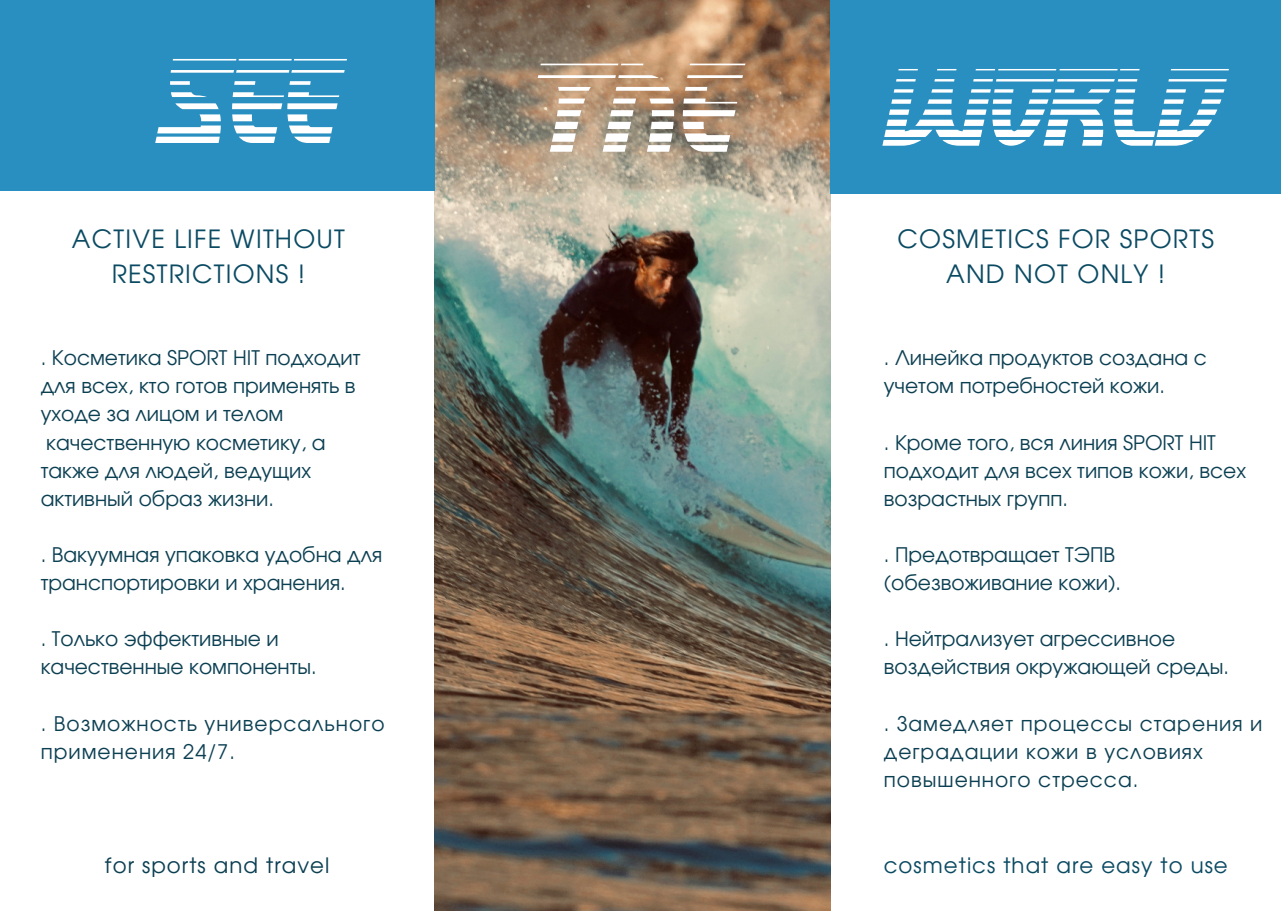
<style>
.page{position:relative;width:1281px;height:911px;background:#fff}
.page>*{position:absolute;margin:0;border:0;box-sizing:border-box;transform-origin:0 0}
.t1{font:italic 132.9px "SF Retroesque FX";color:#fff}
.t2{font:italic 126.75px "SF Retroesque FX";color:#fff}
.t3{font:italic 115.65px "SF Retroesque FX";color:#fff}
.t4{font:25.2px/34.7px "Evolventa";letter-spacing:.05em;color:#0a4a62;text-align:center}
.t5{font:21.3px "Evolventa";letter-spacing:.05em;color:#0a4a62}
.t6{font:21.3px "Evolventa";letter-spacing:.05em;color:#0b3f52}
.t7{font:20.1px/28px "Evolventa";color:#0b3f52}
.t8{font:20.1px/28px "Evolventa";letter-spacing:.05em;color:#0b3f52}
</style>
<div class="page">
<img style="left:434px;top:0;width:396px;height:910px">
<div style="left:0;top:0;width:435px;height:190px;background:#288fc0"></div>
<div style="left:830px;top:0;width:450px;height:194px;background:#288fc0"></div>
<p class="t2" style="left:153px;top:32px;width:178px">SEE</p>
<p class="t1" style="left:522px;top:35px;width:208px">THE</p>
<p class="t4" style="left:72px;top:223px;width:274px">ACTIVE LIFE WITHOUT<br>RESTRICTIONS !</p>
<p class="t7" style="left:41px;top:345px;width:321px">. Косметика SPORT HIT подходит для всех, кто готов применять в уходе за лицом и телом качественную косметику, а также для людей, ведущих активный образ жизни.</p>
<p class="t7" style="left:41px;top:541px;width:343px">. Вакуумная упаковка удобна для транспортировки и хранения.</p>
<p class="t7" style="left:41px;top:626px;width:277px">. Только эффективные и качественные компоненты.</p>
<p class="t8" style="left:41px;top:710px;width:345px">. Возможность универсального применения 24/7.</p>
<p class="t3" style="left:880px;top:44px;width:335px">WORLD</p>
<p class="t4" style="left:897px;top:223px;width:318px">COSMETICS FOR SPORTS<br>AND NOT ONLY !</p>
<p class="t7" style="left:883px;top:345px;width:324px">. Линейка продуктов создана с учетом потребностей кожи.</p>
<p class="t7" style="left:883px;top:429px;width:363px">. Кроме того, вся линия SPORT HIT подходит для всех типов кожи, всех возрастных групп.</p>
<p class="t7" style="left:883px;top:541px;width:239px">. Предотвращает ТЭПВ (обезвоживание кожи).</p>
<p class="t7" style="left:883px;top:626px;width:347px">. Нейтрализует агрессивное воздействия окружающей среды.</p>
<p class="t8" style="left:883px;top:710px;width:380px">. Замедляет процессы старения и деградации кожи в условиях повышенного стресса.</p>
<p class="t6" style="left:105px;top:855px;width:226px">for sports and travel</p>
<p class="t5" style="left:883px;top:855px;width:345px">cosmetics that are easy to use</p>
</div>
